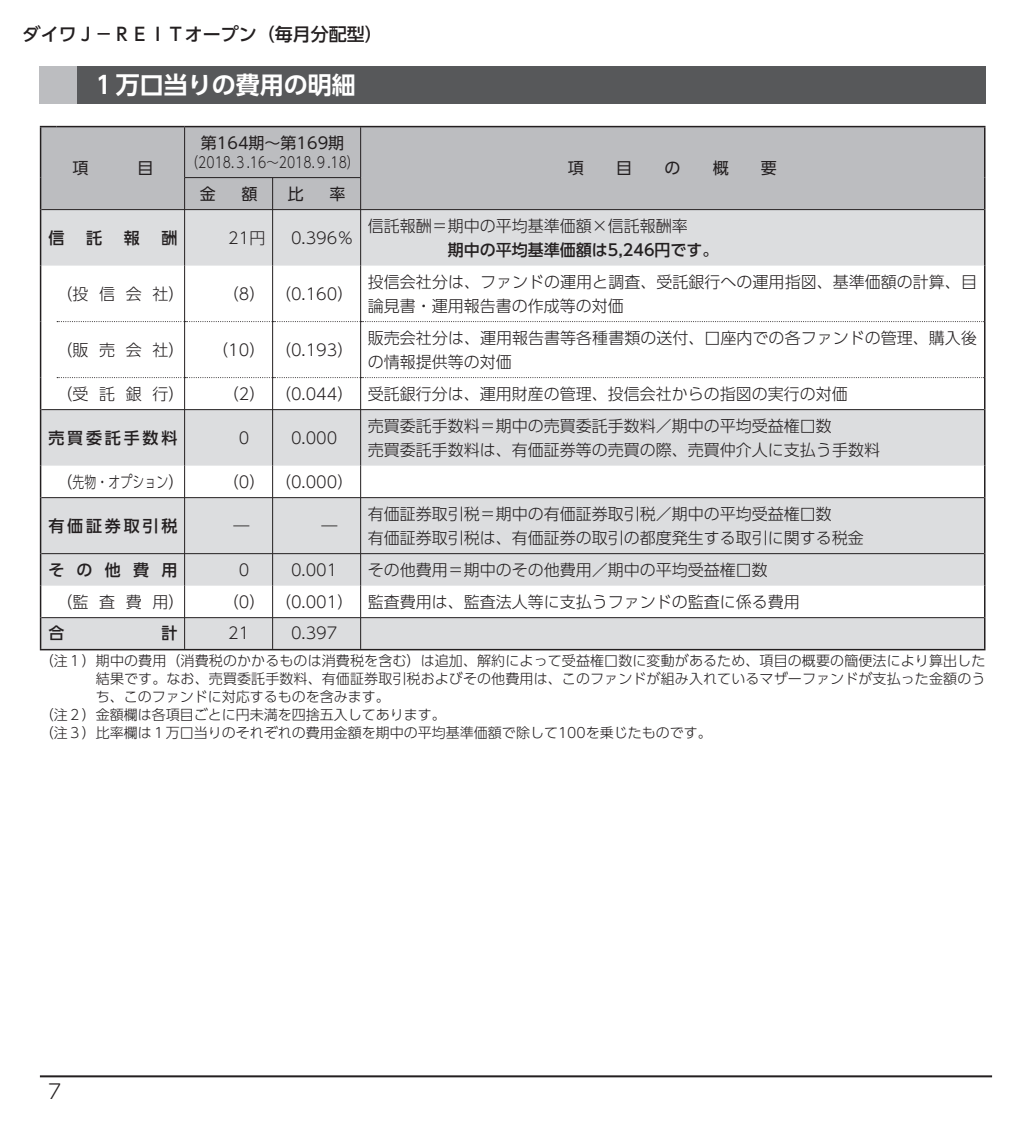
<style>
.page{position:relative;width:1032px;height:1134px;background:#fff}
.page>*{position:absolute;margin:0;border:0;box-sizing:border-box;transform-origin:0 0}
.t1{font:24px "UD Shin Go Pro De Bold 90 msp RKSJ H";color:#fff}
.t2{font:20px "UD Shin Go Pro Light 90 msp RKSJ H";color:#231f20}
.t3{font:18px "UD Shin Go Pro Medium 90 msp RKSJ H";color:#231f20}
.t4{font:16px/24px "UD Shin Go Pro Light 90 msp RKSJ H";color:#231f20}
.t5{font:16px "UD Shin Go Pro Medium 90 msp RKSJ H";letter-spacing:.175em;color:#231f20}
.t6{font:16px "UD Shin Go Pro Regular 90 msp RKSJ H";color:#231f20}
.t7{font:16px "UD Shin Go Pro Medium 90 msp RKSJ H";color:#231f20}
.t8{font:15px "UD Shin Go Pro Light 90 msp RKSJ H";color:#231f20;scale:.83 1}
.t9{font:14px "UD Shin Go Pro Light 90 msp RKSJ H";letter-spacing:.01em;color:#231f20}
</style>
<div class="page">
<hr style="left:40px;top:1075px;width:952px;height:2px;background:#231f20">
<div style="left:40px;top:66px;width:37px;height:37px;background:#bcbdc0"></div>
<div style="left:77px;top:66px;width:908px;height:37px;background:#57585a"></div>
<div style="left:41px;top:127px;width:943px;height:82px;background:#bcbdc0"></div>
<svg style="left:41px;top:210px;width:943px;height:439px;fill:#dcdddf"></svg>
<svg style="left:40px;top:126px;width:17px;height:1px"></svg>
<hr style="left:40px;top:127px;width:1px;height:51px;background:#231f20">
<hr style="left:57px;top:126px;width:128px;height:1px;background:#231f20">
<hr style="left:40px;top:178px;width:1px;height:32px;background:#231f20">
<hr style="left:185px;top:126px;width:800px;height:1px;background:#231f20">
<hr style="left:984px;top:127px;width:1px;height:51px;background:#231f20">
<hr style="left:984px;top:178px;width:1px;height:32px;background:#231f20">
<hr style="left:40px;top:210px;width:1px;height:56px;background:#231f20">
<hr style="left:984px;top:210px;width:1px;height:56px;background:#231f20">
<hr style="left:40px;top:266px;width:1px;height:56px;background:#231f20">
<hr style="left:984px;top:266px;width:1px;height:56px;background:#231f20">
<hr style="left:40px;top:322px;width:1px;height:56px;background:#231f20">
<hr style="left:984px;top:322px;width:1px;height:56px;background:#231f20">
<hr style="left:40px;top:378px;width:1px;height:32px;background:#231f20">
<hr style="left:984px;top:378px;width:1px;height:32px;background:#231f20">
<hr style="left:40px;top:410px;width:1px;height:56px;background:#231f20">
<hr style="left:984px;top:410px;width:1px;height:56px;background:#231f20">
<hr style="left:40px;top:466px;width:1px;height:32px;background:#231f20">
<hr style="left:984px;top:466px;width:1px;height:32px;background:#231f20">
<hr style="left:40px;top:498px;width:1px;height:56px;background:#231f20">
<hr style="left:984px;top:498px;width:1px;height:56px;background:#231f20">
<hr style="left:40px;top:554px;width:1px;height:32px;background:#231f20">
<hr style="left:984px;top:554px;width:1px;height:32px;background:#231f20">
<hr style="left:40px;top:586px;width:1px;height:32px;background:#231f20">
<hr style="left:984px;top:586px;width:1px;height:32px;background:#231f20">
<hr style="left:40px;top:618px;width:1px;height:31px;background:#231f20">
<hr style="left:984px;top:618px;width:1px;height:31px;background:#231f20">
<hr style="left:40px;top:649px;width:945px;height:1px;background:#231f20">
<svg style="left:57px;top:321px;width:927px;height:1px"></svg>
<svg style="left:57px;top:377px;width:927px;height:1px"></svg>
<hr style="left:184px;top:127px;width:1px;height:50px;background:#231f20">
<hr style="left:360px;top:127px;width:1px;height:50px;background:#231f20">
<hr style="left:184px;top:178px;width:1px;height:31px;background:#231f20">
<hr style="left:272px;top:178px;width:1px;height:31px;background:#231f20">
<hr style="left:360px;top:178px;width:1px;height:31px;background:#231f20">
<hr style="left:184px;top:210px;width:1px;height:56px;background:#231f20">
<hr style="left:272px;top:210px;width:1px;height:56px;background:#231f20">
<hr style="left:360px;top:210px;width:1px;height:56px;background:#231f20">
<hr style="left:184px;top:266px;width:1px;height:56px;background:#231f20">
<hr style="left:272px;top:266px;width:1px;height:56px;background:#231f20">
<hr style="left:360px;top:266px;width:1px;height:56px;background:#231f20">
<hr style="left:184px;top:322px;width:1px;height:56px;background:#231f20">
<hr style="left:272px;top:322px;width:1px;height:56px;background:#231f20">
<hr style="left:360px;top:322px;width:1px;height:56px;background:#231f20">
<hr style="left:184px;top:378px;width:1px;height:31px;background:#231f20">
<hr style="left:272px;top:378px;width:1px;height:31px;background:#231f20">
<hr style="left:360px;top:378px;width:1px;height:31px;background:#231f20">
<hr style="left:184px;top:410px;width:1px;height:56px;background:#231f20">
<hr style="left:272px;top:410px;width:1px;height:56px;background:#231f20">
<hr style="left:360px;top:410px;width:1px;height:56px;background:#231f20">
<hr style="left:184px;top:466px;width:1px;height:31px;background:#231f20">
<hr style="left:272px;top:466px;width:1px;height:31px;background:#231f20">
<hr style="left:360px;top:466px;width:1px;height:31px;background:#231f20">
<hr style="left:184px;top:498px;width:1px;height:55px;background:#231f20">
<hr style="left:272px;top:498px;width:1px;height:55px;background:#231f20">
<hr style="left:360px;top:498px;width:1px;height:55px;background:#231f20">
<hr style="left:184px;top:554px;width:1px;height:32px;background:#231f20">
<hr style="left:272px;top:554px;width:1px;height:32px;background:#231f20">
<hr style="left:360px;top:554px;width:1px;height:32px;background:#231f20">
<hr style="left:184px;top:586px;width:1px;height:31px;background:#231f20">
<hr style="left:272px;top:586px;width:1px;height:31px;background:#231f20">
<hr style="left:360px;top:586px;width:1px;height:31px;background:#231f20">
<hr style="left:184px;top:618px;width:1px;height:31px;background:#231f20">
<hr style="left:272px;top:618px;width:1px;height:31px;background:#231f20">
<hr style="left:360px;top:618px;width:1px;height:31px;background:#231f20">
<hr style="left:184px;top:177px;width:177px;height:1px;background:#231f20">
<hr style="left:41px;top:209px;width:943px;height:1px;background:#231f20">
<hr style="left:41px;top:409px;width:943px;height:1px;background:#231f20">
<hr style="left:41px;top:497px;width:943px;height:1px;background:#231f20">
<hr style="left:41px;top:553px;width:943px;height:1px;background:#231f20">
<hr style="left:41px;top:617px;width:943px;height:1px;background:#231f20">
<p class="t3" style="left:23px;top:27px;width:362px">ダイワＪ－ＲＥＩＴオープン（毎月分配型）</p>
<h1 class="t1" style="left:92px;top:76px;width:265px">１万口当りの費用の明細</h1>
<p class="t6" style="left:72px;top:162px;width:17px">項</p>
<p class="t6" style="left:137px;top:162px;width:17px">目</p>
<p class="t6" style="left:201px;top:137px;width:145px">第164期～第169期</p>
<p class="t8" style="left:186px;top:157px;width:211px">（2018.３.16～2018.９.18）</p>
<p class="t6" style="left:568px;top:162px;width:17px">項</p>
<p class="t6" style="left:616px;top:162px;width:17px">目</p>
<p class="t6" style="left:664px;top:162px;width:17px">の</p>
<p class="t6" style="left:713px;top:162px;width:17px">概</p>
<p class="t6" style="left:761px;top:162px;width:17px">要</p>
<p class="t6" style="left:200px;top:188px;width:17px">金</p>
<p class="t6" style="left:241px;top:188px;width:17px">額</p>
<p class="t6" style="left:288px;top:188px;width:17px">比</p>
<p class="t6" style="left:329px;top:188px;width:17px">率</p>
<p class="t5" style="left:48px;top:232px;width:17px">信</p>
<p class="t5" style="left:86px;top:232px;width:17px">託</p>
<p class="t5" style="left:124px;top:232px;width:17px">報</p>
<p class="t5" style="left:161px;top:232px;width:17px">酬</p>
<p class="t4" style="left:228px;top:228px;width:39px">21円</p>
<p class="t4" style="left:291px;top:228px;width:64px">0.396％</p>
<p class="t4" style="left:368px;top:216px;width:321px">信託報酬＝期中の平均基準価額×信託報酬率</p>
<p class="t7" style="left:448px;top:244px;width:272px">期中の平均基準価額は5,246円です。</p>
<p class="t4" style="left:57px;top:284px;width:129px">（投信会社）</p>
<p class="t4" style="left:223px;top:284px;width:132px">（8） （0.160）</p>
<p class="t4" style="left:368px;top:272px;width:611px">投信会社分は、ファンドの運用と調査、受託銀行への運用指図、基準価額の計算、目論見書・運用報告書の作成等の対価</p>
<p class="t4" style="left:57px;top:340px;width:129px">（販売会社）</p>
<p class="t4" style="left:212px;top:340px;width:143px">（10） （0.193）</p>
<p class="t4" style="left:368px;top:328px;width:611px">販売会社分は、運用報告書等各種書類の送付、口座内での各ファンドの管理、購入後の情報提供等の対価</p>
<p class="t4" style="left:57px;top:384px;width:129px">（受託銀行）</p>
<p class="t4" style="left:223px;top:384px;width:627px">（2） （0.044） 受託銀行分は、運用財産の管理、投信会社からの指図の実行の対価</p>
<p class="t5" style="left:48px;top:432px;width:131px">売買委託手数料</p>
<p class="t4" style="left:239px;top:428px;width:12px">0</p>
<p class="t4" style="left:291px;top:428px;width:48px">0.000</p>
<p class="t4" style="left:368px;top:416px;width:513px">売買委託手数料＝期中の売買委託手数料／期中の平均受益権口数<br>売買委託手数料は、有価証券等の売買の際、売買仲介人に支払う手数料</p>
<p class="t4" style="left:57px;top:472px;width:129px">（先物・オプション）</p>
<p class="t4" style="left:223px;top:472px;width:132px">（0） （0.000）</p>
<p class="t5" style="left:48px;top:520px;width:131px">有価証券取引税</p>
<p class="t4" style="left:233px;top:516px;width:17px">―</p>
<p class="t4" style="left:321px;top:516px;width:17px">―</p>
<p class="t4" style="left:368px;top:504px;width:497px">有価証券取引税＝期中の有価証券取引税／期中の平均受益権口数<br>有価証券取引税は、有価証券の取引の都度発生する取引に関する税金</p>
<p class="t5" style="left:48px;top:564px;width:130px">その他費用</p>
<p class="t4" style="left:239px;top:560px;width:12px">0</p>
<p class="t4" style="left:291px;top:560px;width:48px">0.001</p>
<p class="t4" style="left:368px;top:560px;width:402px">その他費用＝期中のその他費用／期中の平均受益権口数</p>
<p class="t4" style="left:57px;top:592px;width:129px">（監査費用）</p>
<p class="t4" style="left:223px;top:592px;width:579px">（0） （0.001） 監査費用は、監査法人等に支払うファンドの監査に係る費用</p>
<p class="t5" style="left:48px;top:627px;width:17px">合</p>
<p class="t5" style="left:161px;top:627px;width:17px">計</p>
<p class="t4" style="left:228px;top:624px;width:23px">21</p>
<p class="t4" style="left:291px;top:624px;width:48px">0.397</p>
<p class="t9" style="left:40px;top:655px;width:947px">（注１）期中の費用（消費税のかかるものは消費税を含む）は追加、解約によって受益権口数に変動があるため、項目の概要の簡便法により算出した</p>
<p class="t9" style="left:96px;top:673px;width:891px">結果です。なお、売買委託手数料、有価証券取引税およびその他費用は、このファンドが組み入れているマザーファンドが支払った金額のう</p>
<p class="t9" style="left:96px;top:691px;width:295px">ち、このファンドに対応するものを含みます。</p>
<p class="t9" style="left:40px;top:709px;width:407px">（注２）金額欄は各項目ごとに円未満を四捨五入してあります。</p>
<p class="t9" style="left:40px;top:727px;width:673px">（注３）比率欄は１万口当りのそれぞれの費用金額を期中の平均基準価額で除して100を乗じたものです。</p>
<p class="t2" style="left:48px;top:1083px;width:15px">7</p>
</div>
